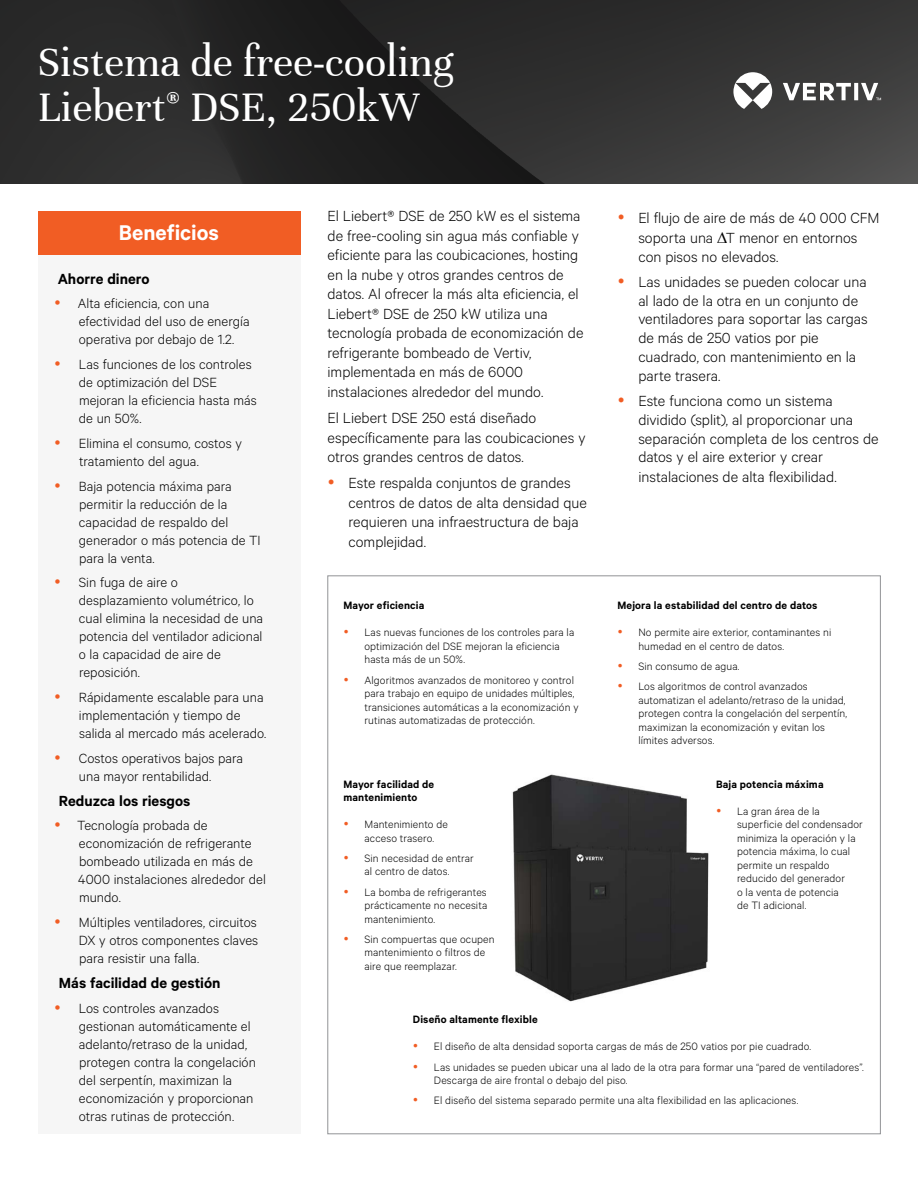
<style>
.page{position:relative;width:918px;height:1188px;background:#fff}
.page>*{position:absolute;margin:0;border:0;box-sizing:border-box;transform-origin:0 0}
.t1{font:45px/45px "Unna";color:#fff}
.t2{font:600 24px "Calibre";color:#fff}
.t3{font:300 16.5px/19.5px "Calibre";color:#000}
.t4{font:600 16.5px "Calibre";color:#000}
.t5{font:300 15px/18px "Calibre";color:#000}
.t6{font:300 12px/13.5px "Calibre";letter-spacing:.01em;color:#000}
.t7{font:600 12px/13.5px "Calibre";letter-spacing:.01em;color:#000}
</style>
<div class="page">
<img style="left:0;top:0;width:918px;height:183px">
<svg style="left:733px;top:72px;width:148px;height:37px"></svg>
<div style="left:38px;top:247px;width:263px;height:887px;background:#f6f6f6"></div>
<div style="left:38px;top:211px;width:263px;height:43px;background:#f15d24"></div>
<img style="left:512px;top:774px;width:197px;height:228px">
<h1 class="t1" style="left:38px;top:40px;width:417px">Sistema de free-cooling<br>Liebert<sup>®</sup> DSE, 250kW</h1>
<h2 class="t2" style="left:119px;top:219px;width:102px">Beneficios</h2>
<h3 class="t4" style="left:58px;top:269px;width:94px">Ahorre dinero</h3>
<p class="t5" style="left:78px;top:294px;width:173px">Alta eficiencia, con una efectividad del uso de energía operativa por debajo de 1.2.</p>
<p class="t5" style="left:79px;top:355px;width:180px">Las funciones de los controles de optimización del DSE mejoran la eficiencia hasta más de un 50%.</p>
<p class="t5" style="left:79px;top:433px;width:164px">Elimina el consumo, costos y tratamiento del agua.</p>
<p class="t5" style="left:79px;top:476px;width:183px">Baja potencia máxima para permitir la reducción de la capacidad de respaldo del generador o más potencia de TI para la venta.</p>
<p class="t5" style="left:79px;top:573px;width:186px">Sin fuga de aire o desplazamiento volumétrico, lo cual elimina la necesidad de una potencia del ventilador adicional o la capacidad de aire de reposición.</p>
<p class="t5" style="left:79px;top:688px;width:189px">Rápidamente escalable para una implementación y tiempo de salida al mercado más acelerado.</p>
<p class="t5" style="left:79px;top:748px;width:166px">Costos operativos bajos para una mayor rentabilidad.</p>
<h3 class="t4" style="left:59px;top:791px;width:133px">Reduzca los riesgos</h3>
<p class="t5" style="left:77px;top:816px;width:190px">Tecnología probada de economización de refrigerante bombeado utilizada en más de<br>4000 instalaciones alrededor del mundo.</p>
<p class="t5" style="left:79px;top:913px;width:181px;text-align:justify">Múltiples ventiladores, circuitos DX y otros componentes claves para resistir una falla.</p>
<h3 class="t4" style="left:59px;top:973px;width:163px">Más facilidad de gestión</h3>
<p class="t5" style="left:79px;top:998px;width:179px">Los controles avanzados gestionan automáticamente el adelanto/retraso de la unidad, protegen contra la congelación del serpentín, maximizan la economización y proporcionan otras rutinas de protección.</p>
<p class="t3" style="left:328px;top:206px;width:257px">El Liebert® DSE de 250 kW es el sistema de free-cooling sin agua más confiable y eficiente para las coubicaciones, hosting en la nube y otros grandes centros de datos. Al ofrecer la más alta eficiencia, el Liebert® DSE de 250 kW utiliza una tecnología probada de economización de refrigerante bombeado de Vertiv, implementada en más de 6000 instalaciones alrededor del mundo.</p>
<h3 class="t3" style="left:328px;top:407px;width:259px">El Liebert DSE 250 está diseñado específicamente para las coubicaciones y otros grandes centros de datos.</h3>
<h3 class="t3" style="left:349px;top:473px;width:240px">Este respalda conjuntos de grandes centros de datos de alta densidad que requieren una infraestructura de baja complejidad.</h3>
<p class="t7" style="left:344px;top:599px;width:82px">Mayor eficiencia</p>
<p class="t6" style="left:364px;top:625px;width:211px">Las nuevas funciones de los controles para la optimización del DSE mejoran la eficiencia hasta más de un 50%.</p>
<p class="t6" style="left:364px;top:673px;width:216px">Algoritmos avanzados de monitoreo y control para trabajo en equipo de unidades múltiples, transiciones automáticas a la economización y rutinas automatizadas de protección.</p>
<p class="t7" style="left:344px;top:777px;width:92px">Mayor facilidad de mantenimiento</p>
<p class="t6" style="left:364px;top:817px;width:85px">Mantenimiento de acceso trasero.</p>
<p class="t6" style="left:364px;top:851px;width:111px">Sin necesidad de entrar al centro de datos.</p>
<p class="t6" style="left:364px;top:885px;width:124px;text-align:justify">La bomba de refrigerantes prácticamente no necesita mantenimiento.</p>
<p class="t6" style="left:364px;top:932px;width:132px">Sin compuertas que ocupen mantenimiento o filtros de aire que reemplazar.</p>
<h3 class="t3" style="left:638px;top:208px;width:243px">El flujo de aire de más de 40 000 CFM soporta una ∆T menor en entornos con pisos no elevados.</h3>
<h3 class="t3" style="left:638px;top:272px;width:231px;line-height:18.8px">Las unidades se pueden colocar una al lado de la otra en un conjunto de ventiladores para soportar las cargas de más de 250 vatios por pie cuadrado, con mantenimiento en la parte trasera.</h3>
<h3 class="t3" style="left:638px;top:391px;width:242px;line-height:19px">Este funciona como un sistema dividido (split), al proporcionar una separación completa de los centros de datos y el aire exterior y crear instalaciones de alta flexibilidad.</h3>
<p class="t7" style="left:617px;top:599px;width:202px">Mejora la estabilidad del centro de datos</p>
<p class="t6" style="left:638px;top:625px;width:195px">No permite aire exterior, contaminantes ni humedad en el centro de datos.</p>
<p class="t6" style="left:638px;top:656px;width:171px;line-height:20.2px">Sin consumo de agua.<br>Los algoritmos de control avanzados</p>
<p class="t6" style="left:638px;top:693px;width:210px">automatizan el adelanto/retraso de la unidad, protegen contra la congelación del serpentín, maximizan la economización y evitan los límites adversos.</p>
<p class="t7" style="left:716px;top:777px;width:109px">Baja potencia máxima</p>
<p class="t6" style="left:737px;top:804px;width:127px">La gran área de la superficie del condensador minimiza la operación y la potencia máxima, lo cual permite un respaldo reducido del generador<br>o la venta de potencia<br>de TI adicional.</p>
<p class="t7" style="left:413px;top:1013px;width:126px">Diseño altamente flexible</p>
<p class="t6" style="left:434px;top:1036px;width:432px;line-height:20.2px">El diseño de alta densidad soporta cargas de más de 250 vatios por pie cuadrado.<br>Las unidades se pueden ubicar una al lado de la otra para formar una “pared de ventiladores”.</p>
<p class="t6" style="left:434px;top:1070px;width:366px;line-height:20.2px">Descarga de aire frontal o debajo del piso.<br>El diseño del sistema separado permite una alta flexibilidad en las aplicaciones.</p>
</div>
